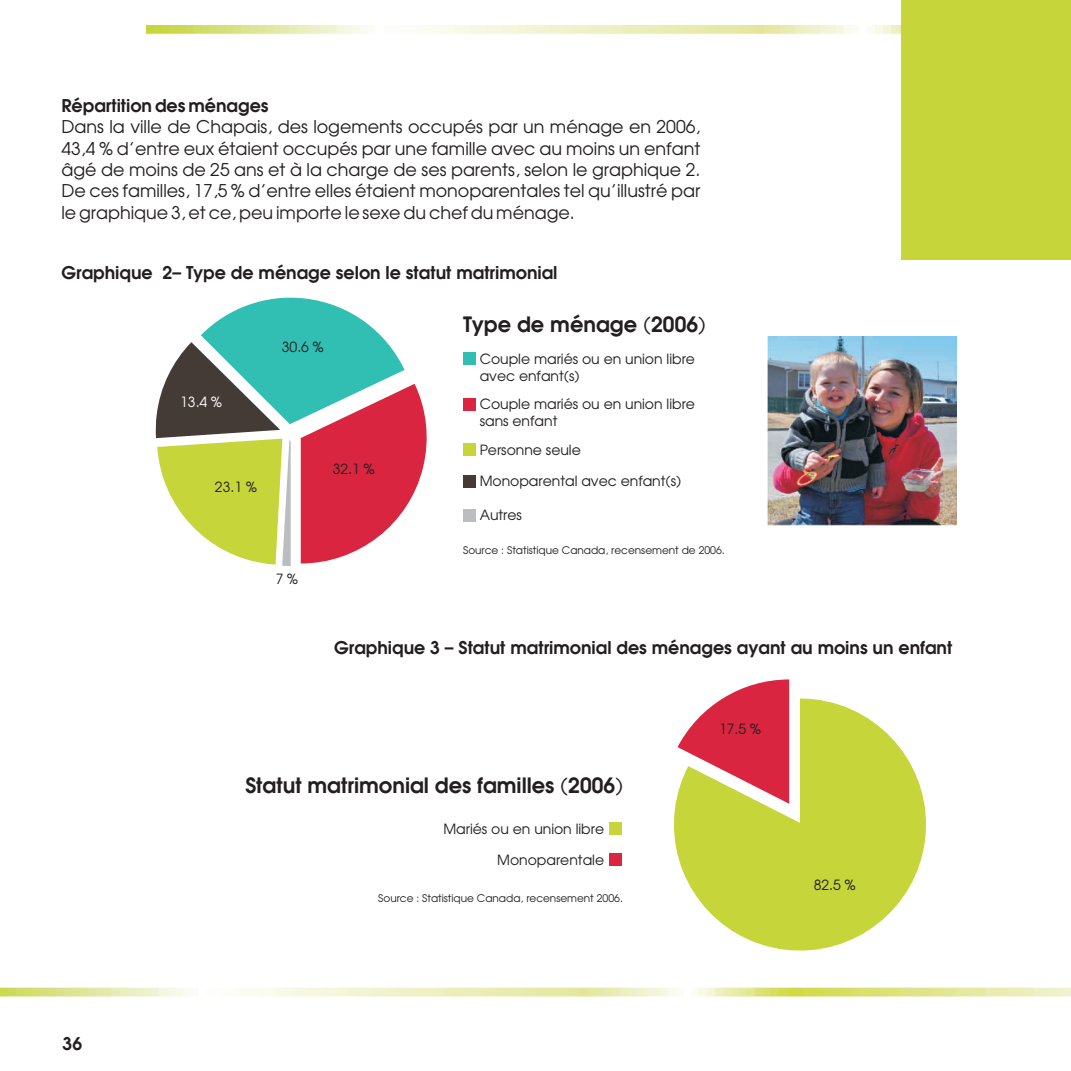
<style>
.page{position:relative;width:1071px;height:1071px;background:#fff}
.page>*{position:absolute;margin:0;border:0;box-sizing:border-box;transform-origin:0 0}
.t1{font:700 21px "Avalon Plain";color:#231f20}
.t2{font:17.5px/21.3px "Avalon Plain";color:#231f20;text-align:justify}
.t3{font:700 17.5px "Avalon Plain";color:#231f20}
.t4{font:14px/17.2px "Avalon Plain";color:#231f20}
.t5{font:14px "Avalon Plain";color:#fff}
.t6{font:10.5px "Avalon Plain";color:#231f20}
</style>
<div class="page">
<img style="left:0;top:987px;width:1071px;height:9px">
<img style="left:146px;top:26px;width:755px;height:9px">
<div style="left:901px;top:0;width:170px;height:260px;background:#c5d53a"></div>
<div style="left:609px;top:822px;width:13px;height:13px;background:#c5d53a"></div>
<div style="left:609px;top:853px;width:13px;height:13px;background:#d9253f"></div>
<svg style="left:674px;top:698px;width:252px;height:253px;fill:#c5d53a"></svg>
<svg style="left:678px;top:679px;width:111px;height:125px"></svg>
<div style="left:463px;top:353px;width:13px;height:12px;background:#31beb3"></div>
<div style="left:463px;top:398px;width:13px;height:13px;background:#d9253f"></div>
<div style="left:463px;top:444px;width:13px;height:12px;background:#c5d53a"></div>
<div style="left:463px;top:475px;width:13px;height:13px;background:#443a36"></div>
<div style="left:463px;top:509px;width:13px;height:13px;background:#bcbdc0"></div>
<svg style="left:156px;top:297px;width:271px;height:269px"></svg>
<img style="left:767px;top:337px;width:189px;height:189px">
<p class="t3" style="left:61px;top:98px;width:209px">Répartition des ménages</p>
<p class="t2" style="left:61px;top:118px;width:640px">Dans la ville de Chapais, des logements occupés par un ménage en 2006, 43,4 % d'entre eux étaient occupés par une famille avec au moins un enfant âgé de moins de 25 ans et à la charge de ses parents, selon le graphique 2.<br>De ces familles, 17,5 % d'entre elles étaient monoparentales tel qu'illustré par le graphique 3, et ce, peu importe le sexe du chef du ménage.</p>
<p class="t3" style="left:61px;top:266px;width:498px">Graphique 2– Type de ménage selon le statut matrimonial</p>
<p class="t5" style="left:180px;top:397px;width:43px">13.4 %</p>
<p class="t4" style="left:215px;top:480px;width:43px">23.1 %</p>
<p class="t4" style="left:282px;top:340px;width:43px">30.6 %</p>
<p class="t4" style="left:333px;top:462px;width:43px">32.1 %</p>
<p class="t4" style="left:276px;top:572px;width:24px">7 %</p>
<p class="t1" style="left:463px;top:316px;width:245px">Type de ménage (2006)</p>
<p class="t4" style="left:480px;top:351px;width:217px">Couple mariés ou en union libre avec enfant(s)</p>
<p class="t4" style="left:480px;top:397px;width:217px">Couple mariés ou en union libre sans enfant</p>
<p class="t4" style="left:480px;top:442px;width:103px">Personne seule</p>
<p class="t4" style="left:480px;top:474px;width:203px">Monoparental avec enfant(s)</p>
<p class="t4" style="left:480px;top:508px;width:44px">Autres</p>
<p class="t6" style="left:463px;top:546px;width:263px">Source : Statistique Canada, recensement de 2006.</p>
<p class="t3" style="left:334px;top:640px;width:620px">Graphique 3 – Statut matrimonial des ménages ayant au moins un enfant</p>
<p class="t4" style="left:719px;top:721px;width:43px">17.5 %</p>
<p class="t1" style="left:245px;top:778px;width:380px">Statut matrimonial des familles (2006)</p>
<p class="t3" style="left:63px;top:1037px;width:21px">36</p>
<p class="t4" style="left:443px;top:821px;width:162px">Mariés ou en union libre</p>
<p class="t4" style="left:497px;top:852px;width:108px">Monoparentale</p>
<p class="t6" style="left:378px;top:894px;width:246px">Source : Statistique Canada, recensement 2006.</p>
<p class="t4" style="left:814px;top:878px;width:43px">82.5 %</p>
</div>
